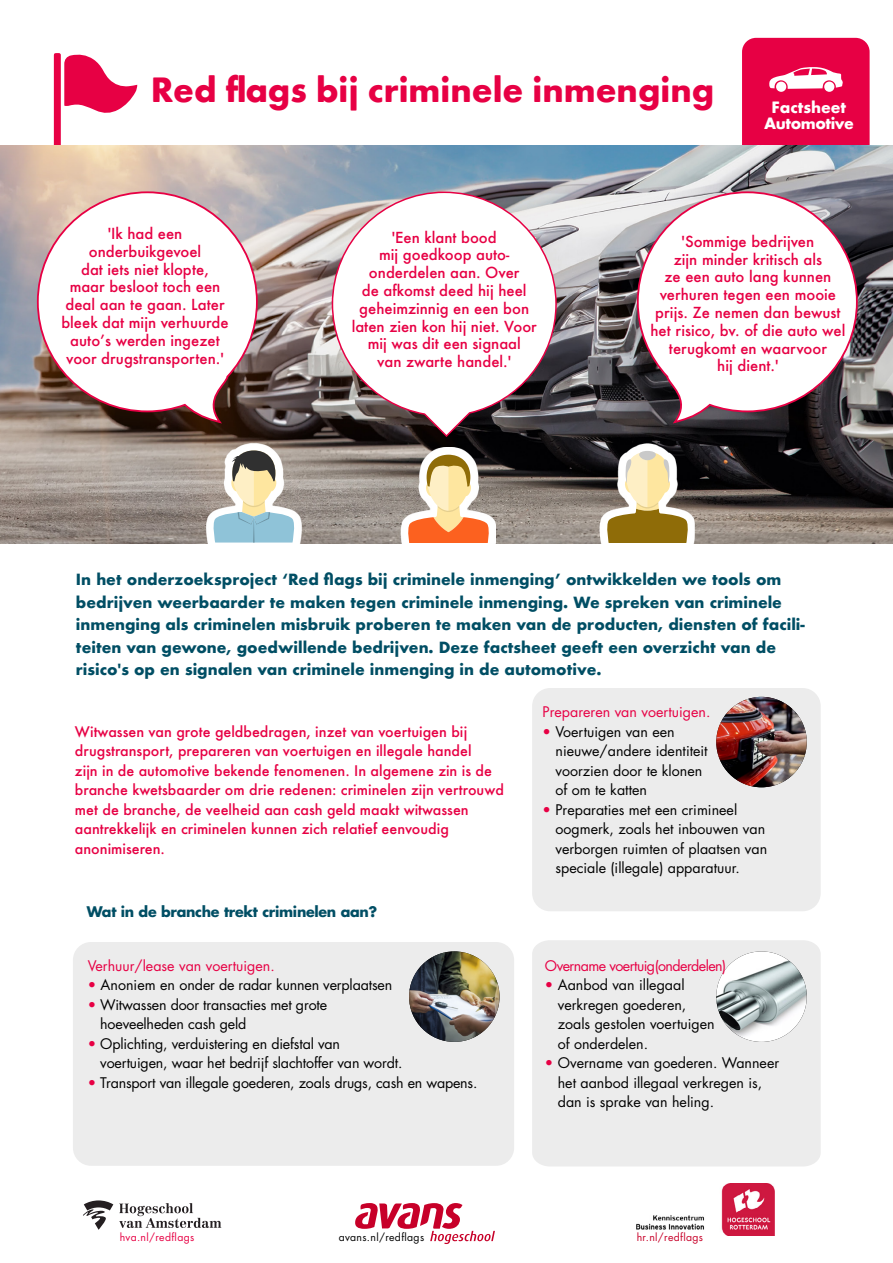
<style>
.page{position:relative;width:893px;height:1263px;background:#fff}
.page>*{position:absolute;margin:0;border:0;box-sizing:border-box;transform-origin:0 0}
.t1{font:700 36.45px "Futura Round";color:#e70044}
.t2{font:700 17.1px/16.6px "Futura Round";letter-spacing:-.02em;color:#fff;text-align:center}
.t3{font:700 15px/22.5px "Futura";color:#004e64}
.t4{font:500 14.85px/17.9px "Futura";color:#e70044;text-align:center}
.t5{font:14.25px/19.5px "Futura Std";color:#000}
.t6{font:500 14.25px/19.5px "Futura";color:#e70044}
.t7{font:14.25px "Futura Std";color:#e70044}
.t8{font:700 14.25px "Futura Std";letter-spacing:-.02em;color:#004e64}
.t9{font:14.25px "Futura Std";letter-spacing:-.04em;color:#e70044}
.t10{font:10.5px "Futura Std";letter-spacing:.03em;color:#000}
.t11{font:10.5px "Futura Std";letter-spacing:.03em;color:#e70044}
.t12{font:10.5px "Futura Std";letter-spacing:.03em;color:#c70029}
.s1{color:#e70044}
</style>
<div class="page">
<div style="left:742px;top:38px;width:128px;height:127px;background:#e70044;border-radius:14px"></div>
<svg style="left:769px;top:67px;width:74px;height:22px"></svg>
<div style="left:776px;top:82px;width:10px;height:10px;background:#fff;border-radius:50%"></div>
<div style="left:824px;top:82px;width:10px;height:10px;background:#fff;border-radius:50%"></div>
<svg style="left:54px;top:53px;width:83px;height:92px"></svg>
<img style="left:0;top:145px;width:893px;height:399px">
<svg style="left:787px;top:166px;width:106px;height:295px"></svg>
<svg style="left:331px;top:191px;width:226px;height:247px"></svg>
<div style="left:73px;top:942px;width:441px;height:224px;background:#ececec;border-radius:18px"></div>
<div style="left:532px;top:688px;width:289px;height:223px;background:#ececec;border-radius:18px"></div>
<div style="left:532px;top:940px;width:289px;height:226px;background:#ececec"></div>
<img style="left:409px;top:951px;width:90px;height:91px;border-radius:45px">
<img style="left:716px;top:697px;width:91px;height:90px;border-radius:45px">
<img style="left:716px;top:951px;width:91px;height:91px;border-radius:45px">
<svg style="left:636px;top:190px;width:223px;height:235px"></svg>
<svg style="left:36px;top:190px;width:223px;height:235px"></svg>
<svg style="left:206px;top:443px;width:96px;height:101px"></svg>
<svg style="left:212px;top:450px;width:84px;height:92px"></svg>
<svg style="left:401px;top:447px;width:95px;height:97px"></svg>
<svg style="left:406px;top:455px;width:85px;height:87px"></svg>
<svg style="left:600px;top:443px;width:95px;height:101px"></svg>
<svg style="left:605px;top:451px;width:82px;height:91px"></svg>
<svg style="left:119px;top:1203px;width:102px;height:25px"></svg>
<svg style="left:83px;top:1200px;width:30px;height:30px"></svg>
<svg style="left:355px;top:1203px;width:140px;height:41px"></svg>
<img style="left:637px;top:1183px;width:137px;height:52px">
<h1 class="t1" style="left:151px;top:62px;width:565px">Red flags bij criminele inmenging</h1>
<p class="t2" style="left:764px;top:97px;width:91px">Factsheet<br>Automotive</p>
<p class="t4" style="left:61px;top:224px;width:169px">'Ik had een onderbuikgevoel<br>dat iets niet klopte,<br>maar besloot toch een deal aan te gaan. Later bleek dat mijn verhuurde auto’s werden ingezet voor drugstransporten.'</p>
<p class="t4" style="left:352px;top:228px;width:187px">'Een klant bood<br>mij goedkoop auto&shy;onderdelen aan. Over<br>de afkomst deed hij heel geheimzinnig en een bon laten zien kon hij niet. Voor mij was dit een signaal<br>van zwarte handel.'</p>
<p class="t4" style="left:650px;top:232px;width:196px">'Sommige bedrijven<br>zijn minder kritisch als<br>ze een auto lang kunnen verhuren tegen een mooie prijs. Ze nemen dan bewust het risico, bv. of die auto wel terugkomt en waarvoor<br>hij dient.'</p>
<p class="t3" style="left:76px;top:568px;width:730px">In het onderzoeksproject ‘Red flags bij criminele inmenging’ ontwikkelden we tools om bedrijven weerbaarder te maken tegen criminele inmenging. We spreken van criminele inmenging als criminelen misbruik proberen te maken van de producten, diensten of facili&shy;teiten van gewone, goedwillende bedrijven. Deze factsheet geeft een overzicht van de risico's op en signalen van criminele inmenging in de automotive.</p>
<p class="t6" style="left:75px;top:721px;width:430px">Witwassen van grote geldbedragen, inzet van voertuigen bij drugstransport, prepareren van voertuigen en illegale handel<br>zijn in de automotive bekende fenomenen. In algemene zin is de branche kwetsbaarder om drie redenen: criminelen zijn vertrouwd met de branche, de veelheid aan cash geld maakt witwassen aantrekkelijk en criminelen kunnen zich relatief eenvoudig anonimiseren.</p>
<p class="t8" style="left:87px;top:902px;width:292px">Wat in de branche trekt criminelen aan?</p>
<p class="t7" style="left:88px;top:956px;width:189px">Verhuur/lease van voertuigen.</p>
<p class="t5" style="left:88px;top:975px;width:306px"><span class="s1">•</span> Anoniem en onder de radar kunnen verplaatsen</p>
<p class="t5" style="left:100px;top:995px;width:228px;text-indent:-12px"><span class="s1">•</span> Witwassen door transacties met grote hoeveelheden cash geld</p>
<p class="t5" style="left:100px;top:1034px;width:304px;text-indent:-12px"><span class="s1">•</span> Oplichting, verduistering en diefstal van voertuigen, waar het bedrijf slachtoffer van wordt.</p>
<p class="t5" style="left:88px;top:1073px;width:391px"><span class="s1">•</span> Transport van illegale goederen, zoals drugs, cash en wapens.</p>
<p class="t7" style="left:543px;top:703px;width:169px">Prepareren van voertuigen.</p>
<p class="t5" style="left:555px;top:722px;width:154px;text-indent:-13px"><span class="s1">•</span> Voertuigen van een nieuwe/andere identiteit voorzien door te klonen of om te katten</p>
<p class="t5" style="left:555px;top:800px;width:213px;text-indent:-13px"><span class="s1">•</span> Preparaties met een crimineel oogmerk, zoals het inbouwen van verborgen ruimten of plaatsen van speciale (illegale) apparatuur.</p>
<p class="t9" style="left:545px;top:956px;width:183px">Overname voertuig(onderdelen)</p>
<p class="t5" style="left:558px;top:975px;width:158px;text-indent:-13px"><span class="s1">•</span> Aanbod van illegaal verkregen goederen, zoals gestolen voertuigen of onderdelen.</p>
<p class="t5" style="left:558px;top:1053px;width:223px;text-indent:-13px"><span class="s1">•</span> Overname van goederen. Wanneer het aanbod illegaal verkregen is, dan is sprake van heling.</p>
<p class="t11" style="left:120px;top:1231px;width:76px">hva.nl/redflags</p>
<p class="t10" style="left:339px;top:1231px;width:87px">avans.nl/redflags</p>
<p class="t12" style="left:637px;top:1231px;width:68px">hr.nl/redflags</p>
</div>
